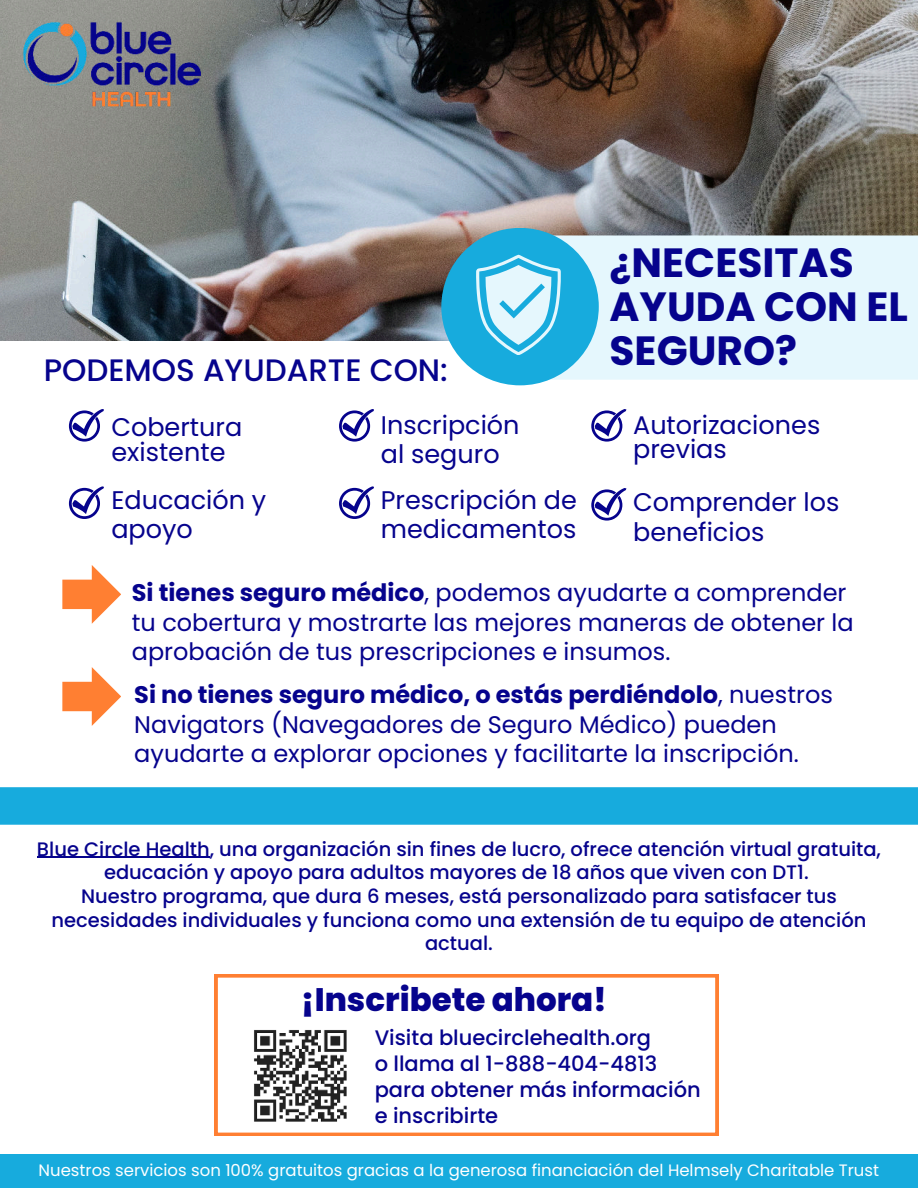
<style>
.page{position:relative;width:918px;height:1188px;background:#fff}
.page>*{position:absolute;margin:0;border:0;box-sizing:border-box;transform-origin:0 0}
.t1{font:700 40.8px/44.2px "Poppins";color:#06038d}
.t2{font:800 32.55px "Poppins";color:#06038d}
.t3{font:500 31.05px "Poppins";color:#06038d}
.t4{font:25.5px/29.2px "Poppins";color:#06038d}
.t5{font:24px/29.2px "Poppins";color:#06038d}
.t6{font:500 21px/25.8px "Poppins";color:#06038d}
.t7{font:500 19.5px/23.7px "Poppins";color:#06038d;text-align:center}
.t8{font:16.5px "Poppins";color:#fff}
.s1{font-weight:700}
</style>
<div class="page">
<img style="left:0;top:0;width:918px;height:340px">
<div style="left:549px;top:235px;width:369px;height:145px;background:#e5f7fd"></div>
<div style="left:441px;top:228px;width:158px;height:157px;background:#17abdd;border-radius:50%"></div>
<svg style="left:476px;top:255px;width:84px;height:100px"></svg>
<img style="left:9px;top:14px;width:204px;height:101px">
<div style="left:0;top:1154px;width:918px;height:34px;background:#17abdd"></div>
<div style="left:0;top:787px;width:918px;height:38px;background:#17abdd"></div>
<svg style="left:62px;top:565px;width:59px;height:59px"></svg>
<svg style="left:62px;top:667px;width:59px;height:59px"></svg>
<svg style="left:215px;top:974px;width:503px;height:162px"></svg>
<svg style="left:69px;top:409px;width:35px;height:33px"></svg>
<svg style="left:591px;top:409px;width:35px;height:33px"></svg>
<svg style="left:69px;top:486px;width:35px;height:33px"></svg>
<svg style="left:591px;top:488px;width:35px;height:33px"></svg>
<svg style="left:339px;top:409px;width:35px;height:33px"></svg>
<svg style="left:339px;top:486px;width:35px;height:33px"></svg>
<img style="left:250px;top:1026px;width:100px;height:100px">
<hr style="left:37px;top:857px;width:173px;height:1px;background:#06038d">
<p class="t3" style="left:44px;top:352px;width:406px">PODEMOS AYUDARTE CON:</p>
<h1 class="t1" style="left:610px;top:241px;width:300px">¿NECESITAS<br>AYUDA CON EL<br>SEGURO?</h1>
<p class="t4" style="left:381px;top:410px;width:140px">Inscripción al seguro</p>
<p class="t4" style="left:381px;top:486px;width:198px">Prescripción de medicamentos</p>
<p class="t4" style="left:111px;top:415px;width:132px;line-height:24.8px">Cobertura existente</p>
<p class="t4" style="left:633px;top:412px;width:189px;line-height:24.8px">Autorizaciones previas</p>
<p class="t4" style="left:111px;top:486px;width:156px">Educación y apoyo</p>
<p class="t4" style="left:633px;top:488px;width:208px">Comprender los beneficios</p>
<p class="t5" style="left:132px;top:578px;width:723px"><span class="s1">Si tienes seguro médico</span>, podemos ayudarte a comprender tu cobertura y mostrarte las mejores maneras de obtener la aprobación de tus prescripciones e insumos.</p>
<p class="t5" style="left:134px;top:681px;width:700px"><span class="s1">Si no tienes seguro médico, o estás perdiéndolo</span>, nuestros<br>Navigators (Navegadores de Seguro Médico) pueden ayudarte a explorar opciones y facilitarte la inscripción.</p>
<p class="t7" style="left:37px;top:837px;width:846px">Blue Circle Health, una organización sin fines de lucro, ofrece atención virtual gratuita, educación y apoyo para adultos mayores de 18 años que viven con DT1.<br>Nuestro programa, que dura 6 meses, está personalizado para satisfacer tus necesidades individuales y funciona como una extensión de tu equipo de atención actual.</p>
<h2 class="t2" style="left:301px;top:980px;width:308px">¡Inscribete ahora!</h2>
<p class="t6" style="left:375px;top:1025px;width:328px">Visita bluecirclehealth.org<br>o llama al 1-888-404-4813 para obtener más información e inscribirte</p>
<p class="t8" style="left:39px;top:1160px;width:842px">Nuestros servicios son 100% gratuitos gracias a la generosa financiación del Helmsely Charitable Trust</p>
</div>
